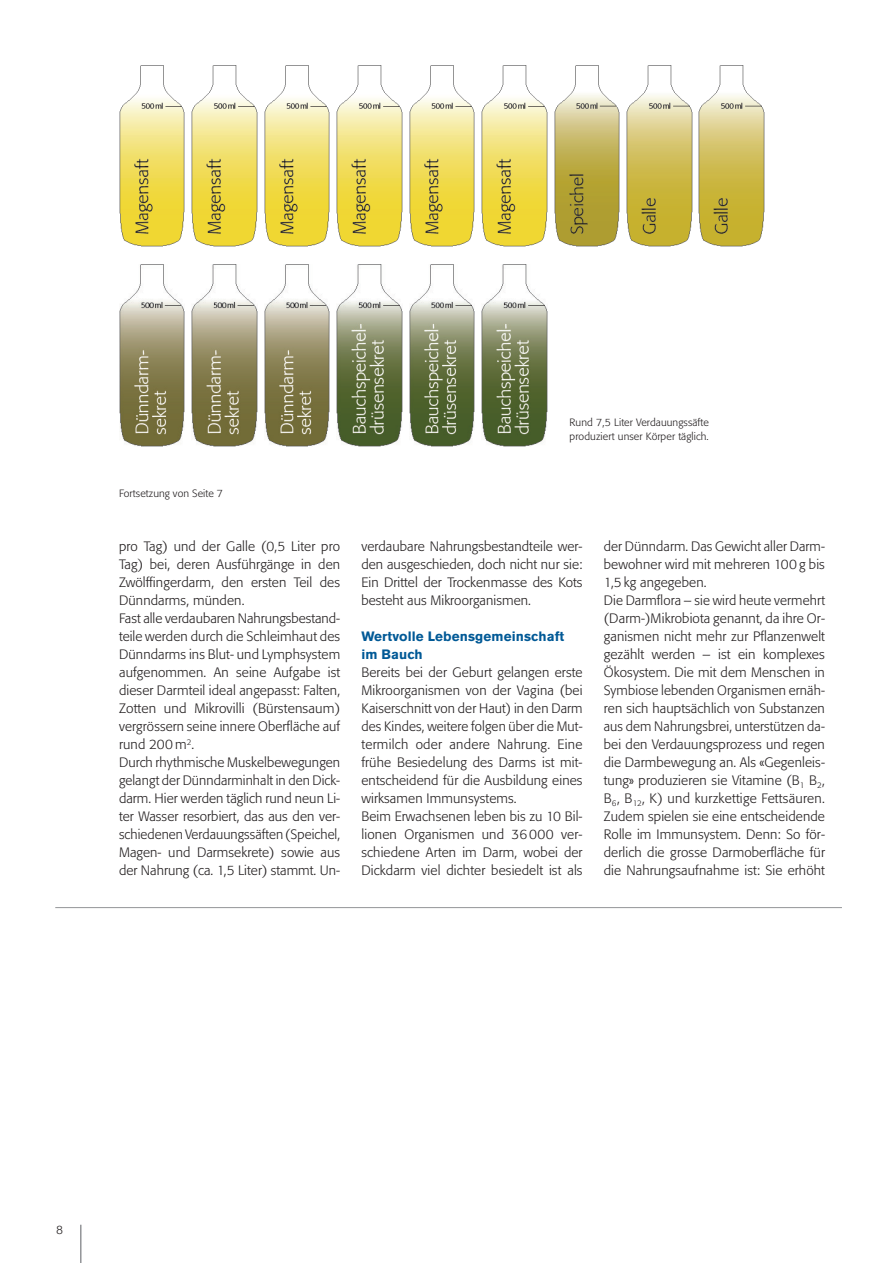
<style>
.page{position:relative;width:893px;height:1263px;background:#fff}
.page>*{position:absolute;margin:0;border:0;box-sizing:border-box;transform-origin:0 0}
.t1{font:300 13.5px/18px "Formata Pro";letter-spacing:.01em;color:#231f20}
.t2{font:700 13.5px/18px "Akzidenz Grotesk Pro";letter-spacing:.01em;color:#005996}
.t3{font:300 12px "Formata Pro";color:#231f20}
.t4{font:300 10.5px/13.5px "Formata Pro";letter-spacing:.01em;color:#231f20}
</style>
<div class="page">
<hr style="left:80px;top:1225px;width:2px;height:38px;background:#939598">
<hr style="left:55px;top:907px;width:787px;height:1px;background:#939598">
<img style="left:626px;top:65px;width:66px;height:182px">
<img style="left:699px;top:65px;width:66px;height:182px">
<img style="left:119px;top:65px;width:66px;height:182px">
<img style="left:119px;top:265px;width:66px;height:181px">
<img style="left:264px;top:65px;width:66px;height:182px">
<img style="left:264px;top:265px;width:66px;height:181px">
<img style="left:409px;top:65px;width:66px;height:182px">
<img style="left:192px;top:65px;width:65px;height:182px">
<img style="left:192px;top:265px;width:65px;height:181px">
<img style="left:337px;top:65px;width:65px;height:182px">
<img style="left:481px;top:65px;width:66px;height:182px">
<img style="left:554px;top:65px;width:66px;height:182px">
<img style="left:337px;top:265px;width:65px;height:181px">
<img style="left:409px;top:265px;width:66px;height:181px">
<img style="left:481px;top:265px;width:66px;height:181px">
<p class="t4" style="left:119px;top:487px;width:106px">Fortsetzung von Seite 7</p>
<p class="t4" style="left:570px;top:416px;width:141px">Rund 7,5 Liter Verdauungssäfte produziert unser Körper täglich.</p>
<p class="t1" style="left:119px;top:537px;width:223px">pro Tag) und der Galle (0,5 Liter pro Tag) bei, deren Ausführgänge in den Zwölffingerdarm, den ersten Teil des Dünndarms, münden.<br>Fast alle verdaubaren Nahrungsbestand&shy;teile werden durch die Schleimhaut des Dünndarms ins Blut- und Lymphsystem aufgenommen. An seine Aufgabe ist dieser Darmteil ideal angepasst: Falten, Zotten und Mikrovilli (Bürstensaum) vergrössern seine innere Oberfläche auf rund 200 m<sup>2</sup>.<br>Durch rhythmische Muskelbewegungen gelangt der Dünndarminhalt in den Dick&shy;darm. Hier werden täglich rund neun Li&shy;ter Wasser resorbiert, das aus den ver&shy;schiedenen Verdauungssäften (Speichel, Magen- und Darmsekrete) sowie aus der Nahrung (ca. 1,5 Liter) stammt. Un-</p>
<p class="t1" style="left:361px;top:537px;width:223px;text-align:justify">verdaubare Nahrungsbestandteile wer&shy;den ausgeschieden, doch nicht nur sie:<br>Ein Drittel der Trockenmasse des Kots besteht aus Mikroorganismen.</p>
<p class="t2" style="left:361px;top:627px;width:204px">Wertvolle Lebensgemeinschaft im Bauch</p>
<p class="t1" style="left:361px;top:663px;width:223px">Bereits bei der Geburt gelangen erste Mikroorganismen von der Vagina (bei Kaiserschnitt von der Haut) in den Darm des Kindes, weitere folgen über die Mut&shy;termilch oder andere Nahrung. Eine frühe Besiedelung des Darms ist mit&shy;entscheidend für die Ausbildung eines wirksamen Immunsystems.<br>Beim Erwachsenen leben bis zu 10 Bil&shy;lionen Organismen und 36000 ver&shy;schiedene Arten im Darm, wobei der Dickdarm viel dichter besiedelt ist als</p>
<p class="t1" style="left:604px;top:537px;width:223px">der Dünndarm. Das Gewicht aller Darm&shy;bewohner wird mit mehreren 100g bis 1,5kg angegeben.<br>Die Darmflora – sie wird heute vermehrt (Darm-)Mikrobiota genannt, da ihre Or&shy;ganismen nicht mehr zur Pflanzenwelt gezählt werden – ist ein komplexes Ökosystem. Die mit dem Menschen in Symbiose lebenden Organismen ernäh&shy;ren sich hauptsächlich von Substanzen aus dem Nahrungsbrei, unterstützen da&shy;bei den Verdauungsprozess und regen die Darmbewegung an. Als «Gegenleis&shy;tung» produzieren sie Vitamine (B<sub>1</sub> B<sub>2</sub>, B<sub>6</sub>, B<sub>12</sub>, K) und kurzkettige Fettsäuren.<br>Zudem spielen sie eine entscheidende Rolle im Immunsystem. Denn: So för&shy;derlich die grosse Darmoberfläche für die Nahrungsaufnahme ist: Sie erhöht</p>
<p class="t3" style="left:56px;top:1222px;width:8px">8</p>
</div>
